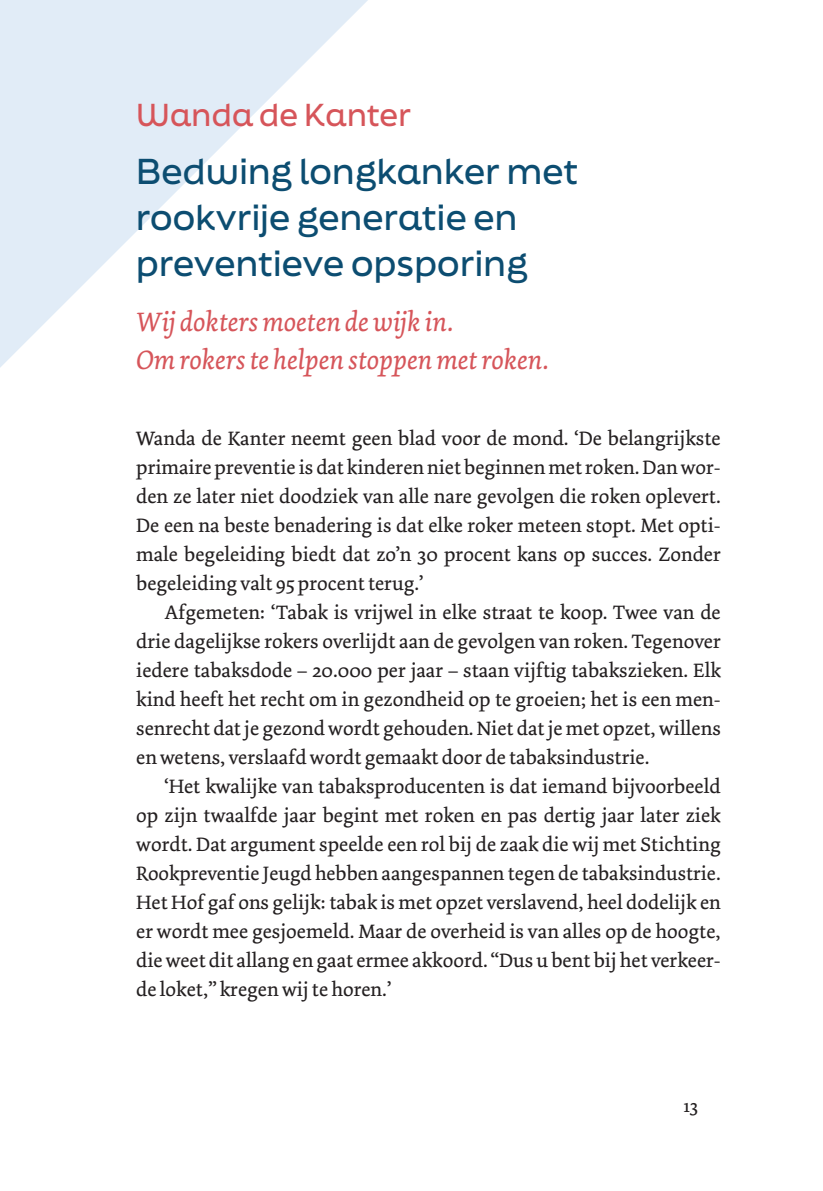
<style>
.page{position:relative;width:823px;height:1191px;background:#fff}
.page>*{position:absolute;margin:0;border:0;box-sizing:border-box;transform-origin:0 0}
.t1{font:500 34px/46px "Final Six";letter-spacing:.01em;color:#0c4d71}
.t2{font:500 30px "Final Six";letter-spacing:.01em;color:#d6555a}
.t3{font:italic 28px/38px "Dolly Pro";color:#d6555a}
.t4{font:20.4px/29px "Dolly Pro";color:#231f20;text-align:justify}
.t5{font:19px "Dolly Pro";color:#231f20}
</style>
<div class="page">
<svg style="left:0;top:0;width:368px;height:368px"></svg>
<h2 class="t2" style="left:136px;top:93px;width:276px">Wanda de Kanter</h2>
<h1 class="t1" style="left:136px;top:148px;width:443px">Bedwing longkanker met rookvrije generatie en preventieve opsporing</h1>
<h3 class="t3" style="left:136px;top:303px;width:413px">Wij dokters moeten de wijk in.<br>Om rokers te helpen stoppen met roken.</h3>
<p class="t4" style="left:136px;top:424px;width:586px">Wanda de Kanter neemt geen blad voor de mond. ‘De belangrijkste primaire preventie is dat kinderen niet beginnen met roken. Dan wor&shy;den ze later niet doodziek van alle nare gevolgen die roken oplevert.<br>De een na beste benadering is dat elke roker meteen stopt. Met opti&shy;male begeleiding biedt dat zo’n 30 procent kans op succes. Zonder begeleiding valt 95 procent terug.’</p>
<p class="t4" style="left:136px;top:598px;width:585px;text-indent:28px">Afgemeten: ‘Tabak is vrijwel in elke straat te koop. Twee van de drie dagelijkse rokers overlijdt aan de gevolgen van roken. Tegenover iedere tabaksdode – 20.000 per jaar – staan vijftig tabakszieken. Elk kind heeft het recht om in gezondheid op te groeien; het is een men&shy;senrecht dat je gezond wordt gehouden. Niet dat je met opzet, willens en wetens, verslaafd wordt gemaakt door de tabaksindustrie.</p>
<p class="t4" style="left:136px;top:772px;width:586px;text-indent:28px">‘Het kwalijke van tabaksproducenten is dat iemand bijvoorbeeld op zijn twaalfde jaar begint met roken en pas dertig jaar later ziek wordt. Dat argument speelde een rol bij de zaak die wij met Stichting Rookpreventie Jeugd hebben aangespannen tegen de tabaksindustrie.<br>Het Hof gaf ons gelijk: tabak is met opzet verslavend, heel dodelijk en er wordt mee gesjoemeld. Maar de overheid is van alles op de hoogte, die weet dit allang en gaat ermee akkoord. “Dus u bent bij het verkeer&shy;de loket,” kregen wij te horen.’</p>
<p class="t5" style="left:683px;top:1094px;width:16px">13</p>
</div>
